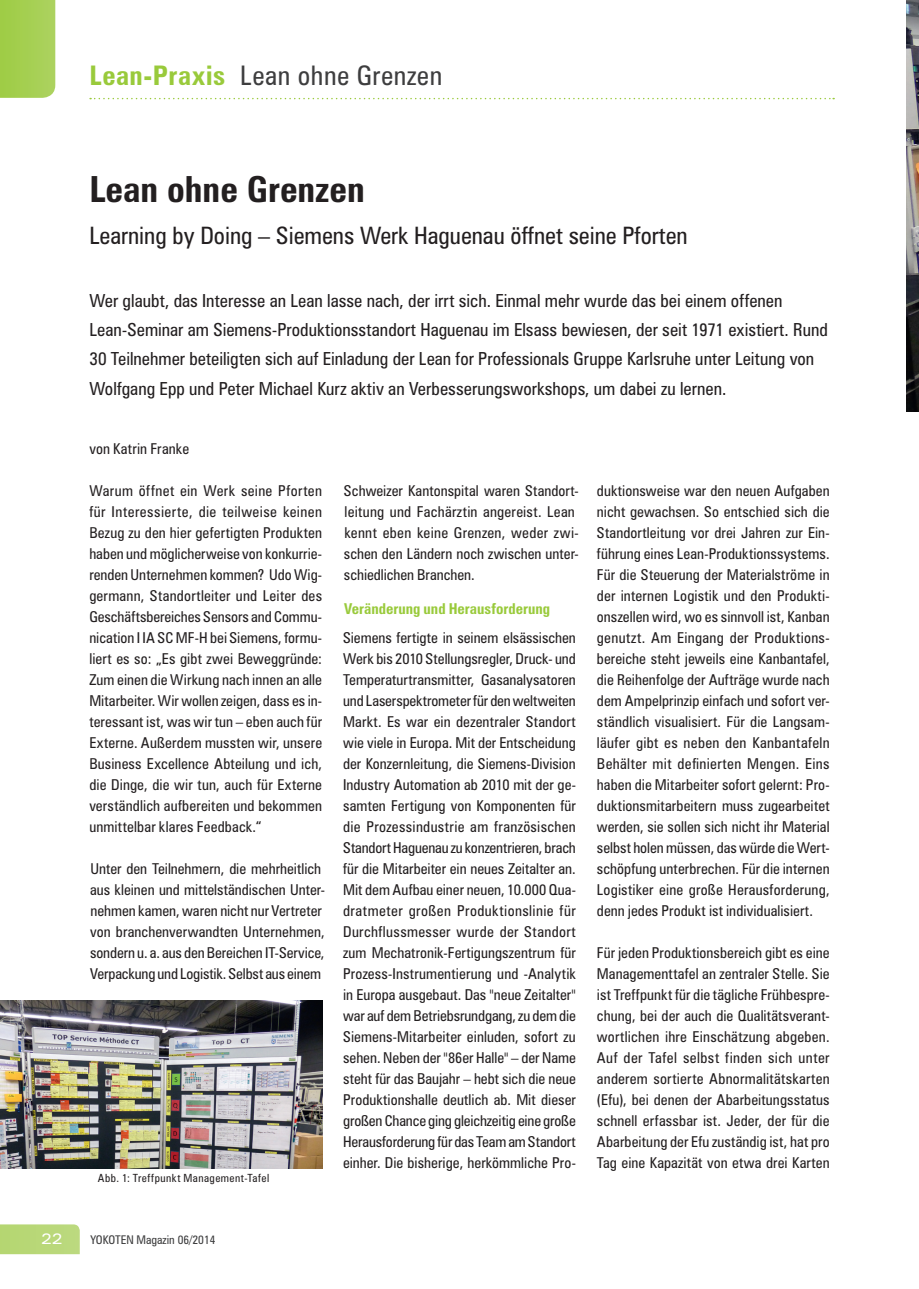
<style>
.page{position:relative;width:919px;height:1289px;background:#fff}
.page>*{position:absolute;margin:0;border:0;box-sizing:border-box;transform-origin:0 0}
.t1{font:700 condensed 36px "Zurich BT";color:#231f20}
.t2{font:condensed 27px "Zurich BT";letter-spacing:.02em;color:#3e3e3f}
.t3{font:condensed 24px "Zurich BT";color:#231f20}
.t4{font:condensed 18px/29.2px "Zurich BT";color:#231f20}
.t5{font:condensed 15px/21px "Zurich BT";letter-spacing:.005em;color:#231f20;text-align:justify}
.t6{font:700 condensed 15px "Zurich BT";color:#99ca3b}
.t7{font:expanded 15px "Zurich BT";color:#fff}
.t8{font:condensed 12px "Zurich BT";color:#3e3e3f}
.t9{font:condensed 11.25px "Zurich BT";letter-spacing:.04em;color:#231f20}
.s1{font-weight:700;color:#99ca3b}
</style>
<div class="page">
<img style="left:906px;top:0;width:12px;height:412px">
<img style="left:0;top:1000px;width:322px;height:168px">
<svg style="left:90px;top:98px;width:744px;height:1px"></svg>
<svg style="left:0;top:0;width:55px;height:98px;background:#a5cf53"></svg>
<div style="left:0;top:1224px;width:80px;height:30px;background:#b9d878"></div>
<h2 class="t2" style="left:89px;top:59px;width:354px"><span class="s1">Lean-Praxis</span> Lean ohne Grenzen</h2>
<h1 class="t1" style="left:89px;top:167px;width:277px">Lean ohne Grenzen</h1>
<h3 class="t3" style="left:89px;top:220px;width:599px">Learning by Doing – Siemens Werk Haguenau öffnet seine Pforten</h3>
<p class="t4" style="left:89px;top:285px;width:740px">Wer glaubt, das Interesse an Lean lasse nach, der irrt sich. Einmal mehr wurde das bei einem offenen Lean-Seminar am Siemens-Produktionsstandort Haguenau im Elsass bewiesen, der seit 1971 existiert. Rund 30 Teilnehmer beteiligten sich auf Einladung der Lean for Professionals Gruppe Karlsruhe unter Leitung von Wolfgang Epp und Peter Michael Kurz aktiv an Verbesserungsworkshops, um dabei zu lernen.</p>
<p class="t5" style="left:89px;top:438px;width:101px">von Katrin Franke</p>
<p class="t5" style="left:89px;top:480px;width:234px">Warum öffnet ein Werk seine Pforten für Interessierte, die teilweise keinen Bezug zu den hier gefertigten Produkten haben und möglicherweise von konkurrie&shy;renden Unternehmen kommen? Udo Wig&shy;germann, Standortleiter und Leiter des Geschäftsbereiches Sensors and Commu&shy;nication I IA SC MF-H bei Siemens, formu&shy;liert es so: „Es gibt zwei Beweggründe:<br>Zum einen die Wirkung nach innen an alle Mitarbeiter. Wir wollen zeigen, dass es in&shy;teressant ist, was wir tun – eben auch für Externe. Außerdem mussten wir, unsere Business Excellence Abteilung und ich, die Dinge, die wir tun, auch für Externe verständlich aufbereiten und bekommen unmittelbar klares Feedback.“</p>
<p class="t5" style="left:90px;top:858px;width:236px;text-align:left">Unter den Teilnehmern, die mehrheitlich aus kleinen und mittelständischen Unter&shy;nehmen kamen, waren nicht nur Vertreter von branchenverwandten Unternehmen, sondern u. a. aus den Bereichen IT-Service, Verpackung und Logistik. Selbst aus einem</p>
<p class="t9" style="left:98px;top:1170px;width:173px">Abb. 1: Treffpunkt Management-Tafel</p>
<p class="t5" style="left:344px;top:480px;width:236px;text-align:left">Schweizer Kantonspital waren Standort&shy;leitung und Fachärztin angereist. Lean kennt eben keine Grenzen, weder zwi&shy;schen den Ländern noch zwischen unter&shy;schiedlichen Branchen.</p>
<p class="t6" style="left:344px;top:600px;width:207px">Veränderung und Herausforderung</p>
<p class="t5" style="left:343px;top:627px;width:234px">Siemens fertigte in seinem elsässischen Werk bis 2010 Stellungsregler, Druck- und Temperaturtransmitter, Gasanalysatoren und Laserspektrometer für den weltweiten Markt. Es war ein dezentraler Standort wie viele in Europa. Mit der Entscheidung der Konzernleitung, die Siemens-Division Industry Automation ab 2010 mit der ge&shy;samten Fertigung von Komponenten für die Prozessindustrie am französischen Standort Haguenau zu konzentrieren, brach für die Mitarbeiter ein neues Zeitalter an.<br>Mit dem Aufbau einer neuen, 10.000 Qua&shy;dratmeter großen Produktionslinie für Durchflussmesser wurde der Standort zum Mechatronik-Fertigungszentrum für Prozess-Instrumentierung und -Analytik in Europa ausgebaut. Das "neue Zeitalter" war auf dem Betriebsrundgang, zu dem die Siemens-Mitarbeiter einluden, sofort zu sehen. Neben der "86er Halle" – der Name steht für das Baujahr – hebt sich die neue Produktionshalle deutlich ab. Mit dieser großen Chance ging gleichzeitig eine große Herausforderung für das Team am Standort einher. Die bisherige, herkömmliche Pro-</p>
<p class="t5" style="left:597px;top:480px;width:234px">duktionsweise war den neuen Aufgaben nicht gewachsen. So entschied sich die Standortleitung vor drei Jahren zur Ein&shy;führung eines Lean-Produktionssystems.<br>Für die Steuerung der Materialströme in der internen Logistik und den Produkti&shy;onszellen wird, wo es sinnvoll ist, Kanban genutzt. Am Eingang der Produktions&shy;bereiche steht jeweils eine Kanbantafel, die Reihenfolge der Aufträge wurde nach dem Ampelprinzip einfach und sofort ver&shy;ständlich visualisiert. Für die Langsam&shy;läufer gibt es neben den Kanbantafeln Behälter mit definierten Mengen. Eins haben die Mitarbeiter sofort gelernt: Pro&shy;duktionsmitarbeitern muss zugearbeitet werden, sie sollen sich nicht ihr Material selbst holen müssen, das würde die Wert&shy;schöpfung unterbrechen. Für die internen Logistiker eine große Herausforderung, denn jedes Produkt ist individualisiert.</p>
<p class="t5" style="left:597px;top:942px;width:234px">Für jeden Produktionsbereich gibt es eine Managementtafel an zentraler Stelle. Sie ist Treffpunkt für die tägliche Frühbespre&shy;chung, bei der auch die Qualitätsverant&shy;wortlichen ihre Einschätzung abgeben.<br>Auf der Tafel selbst finden sich unter anderem sortierte Abnormalitätskarten (Efu), bei denen der Abarbeitungsstatus schnell erfassbar ist. Jeder, der für die Abarbeitung der Efu zuständig ist, hat pro Tag eine Kapazität von etwa drei Karten</p>
<p class="t7" style="left:41px;top:1230px;width:23px">22</p>
<p class="t8" style="left:90px;top:1232px;width:127px">YOKOTEN Magazin 06/2014</p>
</div>
